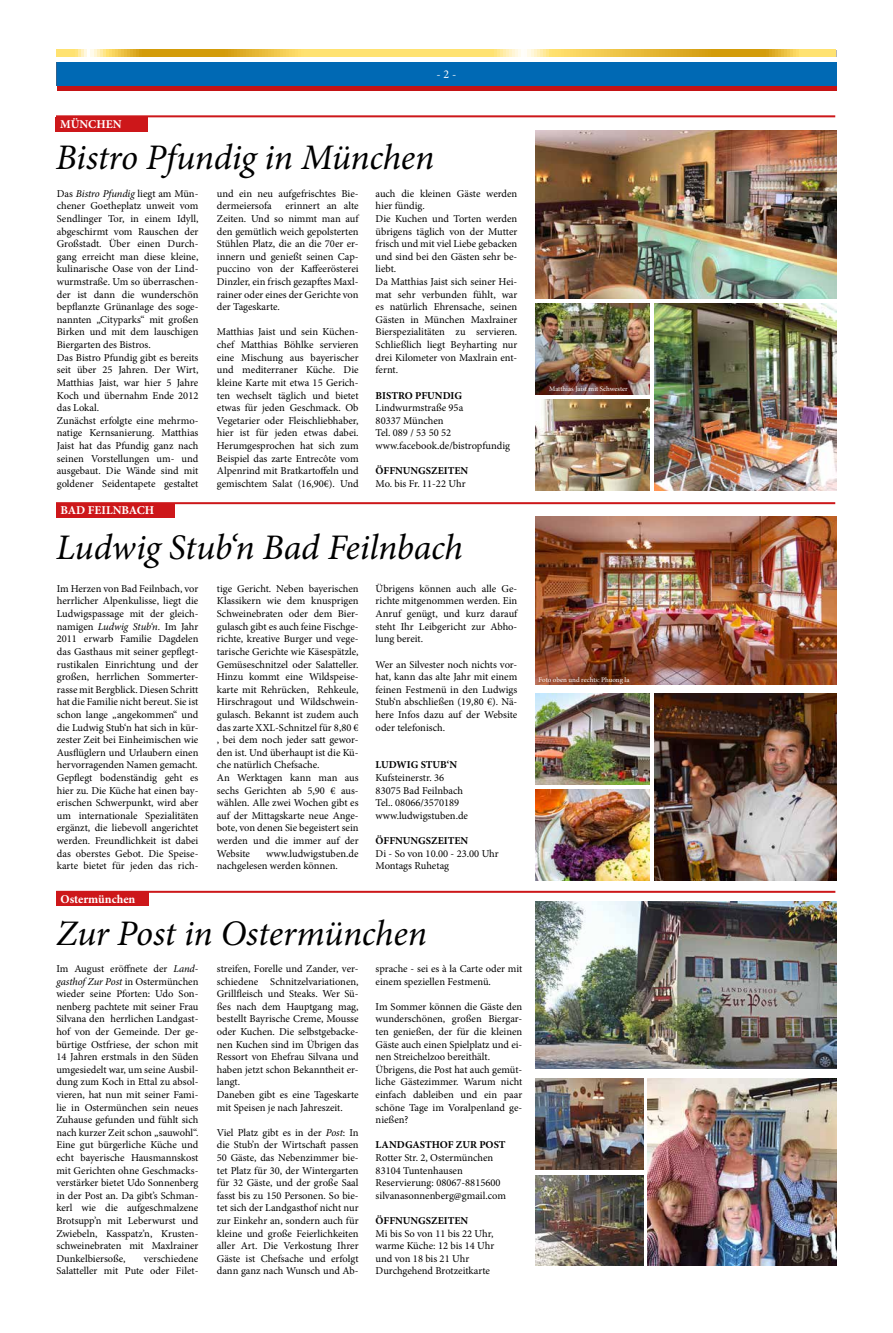
<style>
.page{position:relative;width:893px;height:1333px;background:#fff}
.page>*{position:absolute;margin:0;border:0;box-sizing:border-box;transform-origin:0 0}
.t1{font:italic 36px "Minion Pro";letter-spacing:-.01em;color:#000}
.t2{font:700 12px "Minion Pro";color:#fff}
.t3{font:12px "Minion Pro";color:#fff}
.t4{font:10.5px/12.6px "Minion Pro";color:#000}
.t5{font:700 10.5px "Minion Pro";color:#000}
.t6{font:7px "Minion Pro";letter-spacing:-.005em;color:#fff}
.s1{font-style:italic}
</style>
<div class="page">
<svg style="left:57px;top:50px;width:779px;height:7px;background:#efc953"></svg>
<div style="left:57px;top:62px;width:779px;height:24px;background:#0069b4"></div>
<div style="left:57px;top:86px;width:779px;height:5px;background:#c51315"></div>
<hr style="left:56px;top:115px;width:779px;height:2px;background:#cd171a">
<hr style="left:56px;top:502px;width:779px;height:2px;background:#cd171a">
<div style="left:56px;top:117px;width:92px;height:14px;background:#cd171a"></div>
<div style="left:56px;top:503px;width:118px;height:14px;background:#cd171a"></div>
<hr style="left:56px;top:890px;width:779px;height:2px;background:#cd171a">
<div style="left:56px;top:891px;width:93px;height:15px;background:#cd171a"></div>
<img style="left:535px;top:516px;width:301px;height:168px">
<img style="left:655px;top:693px;width:181px;height:187px">
<img style="left:535px;top:693px;width:114px;height:91px">
<img style="left:535px;top:789px;width:114px;height:91px">
<img style="left:535px;top:130px;width:301px;height:168px">
<img style="left:655px;top:303px;width:181px;height:187px">
<img style="left:535px;top:303px;width:114px;height:91px">
<img style="left:535px;top:399px;width:114px;height:91px">
<img style="left:535px;top:901px;width:301px;height:167px">
<img style="left:648px;top:1078px;width:188px;height:187px">
<img style="left:535px;top:1078px;width:109px;height:91px">
<img style="left:535px;top:1175px;width:109px;height:90px">
<p class="t2" style="left:60px;top:115px;width:63px">MÜNCHEN</p>
<p class="t3" style="left:437px;top:66px;width:21px">- 2 -</p>
<h1 class="t1" style="left:56px;top:133px;width:380px">Bistro Pfundig in München</h1>
<p class="t4" style="left:57px;top:187px;width:143px">Das <span class="s1">Bistro Pfundig</span> liegt am Mün&shy;chener Goetheplatz unweit vom<br>Sendlinger Tor, in einem Idyll, abgeschirmt vom Rauschen der<br>Großstadt. Über einen Durch&shy;gang erreicht man diese kleine, kulinarische Oase von der Lind&shy;wurmstraße. Um so überraschen&shy;der ist dann die wunderschön bepflanzte Grünanlage des soge&shy;nannten „Cityparks“ mit großen<br>Birken und mit dem lauschigen<br>Biergarten des Bistros.<br>Das Bistro Pfundig gibt es bereits seit über 25 Jahren. Der Wirt,<br>Matthias Jaist, war hier 5 Jahre<br>Koch und übernahm Ende 2012 das Lokal.<br>Zunächst erfolgte eine mehrmo&shy;natige Kernsanierung. Matthias<br>Jaist hat das Pfundig ganz nach seinen Vorstellungen um- und ausgebaut. Die Wände sind mit goldener Seidentapete gestaltet</p>
<p class="t4" style="left:217px;top:187px;width:143px">und ein neu aufgefrischtes Bie&shy;dermeiersofa</p>
<p class="t4" style="left:217px;top:200px;width:143px;text-align:justify;text-indent:69px">erinnert an alte Zeiten. Und so nimmt man auf den gemütlich weich gepolsterten Stühlen Platz, die an die 70er er&shy;innern und genießt seinen Cap&shy;puccino von der Kaffeerösterei Dinzler, ein frisch gezapftes Maxl&shy;rainer oder eines der Gerichte von der Tageskarte.</p>
<p class="t4" style="left:217px;top:326px;width:143px;text-align:justify">Matthias Jaist und sein Küchen&shy;chef Matthias Böhlke servieren eine Mischung aus bayerischer und mediterraner Küche. Die kleine Karte mit etwa 15 Gerich&shy;ten wechselt täglich und bietet etwas für jeden Geschmack. Ob Vegetarier oder Fleischliebhaber, hier ist für jeden etwas dabei.<br>Herumgesprochen hat sich zum Beispiel das zarte Entrecôte vom Alpenrind mit Bratkartoffeln und gemischtem Salat (16,90€). Und</p>
<p class="t2" style="left:61px;top:501px;width:95px">BAD FEILNBACH</p>
<p class="t4" style="left:376px;top:187px;width:143px">auch die kleinen Gäste werden hier fündig.<br>Die Kuchen und Torten werden übrigens täglich von der Mutter frisch und mit viel Liebe gebacken und sind bei den Gästen sehr be&shy;liebt.<br>Da Matthias Jaist sich seiner Hei&shy;mat sehr verbunden fühlt, war es natürlich Ehrensache, seinen<br>Gästen in München Maxlrainer<br>Bierspezialitäten zu servieren.<br>Schließlich liegt Beyharting nur drei Kilometer von Maxlrain ent&shy;fernt.</p>
<p class="t5" style="left:376px;top:388px;width:88px">BISTRO PFUNDIG</p>
<p class="t4" style="left:376px;top:401px;width:136px">Lindwurmstraße 95a<br>80337 München<br>Tel. 089 / 53 50 52 www.facebook.de/bistropfundig</p>
<p class="t5" style="left:376px;top:463px;width:94px">ÖFFNUNGSZEITEN</p>
<p class="t4" style="left:376px;top:477px;width:91px">Mo. bis Fr. 11-22 Uhr</p>
<h1 class="t1" style="left:56px;top:523px;width:408px">Ludwig Stub‘n Bad Feilnbach</h1>
<p class="t4" style="left:57px;top:582px;width:143px;text-align:justify">Im Herzen von Bad Feilnbach, vor herrlicher Alpenkulisse, liegt die Ludwigspassage mit der gleich&shy;namigen <span class="s1">Ludwig Stub‘n</span>. Im Jahr 2011 erwarb Familie Dagdelen das Gasthaus mit seiner gepflegt&shy;rustikalen Einrichtung und der großen, herrlichen Sommerter&shy;rasse mit Bergblick. Diesen Schritt hat die Familie nicht bereut. Sie ist schon lange „angekommen“ und die Ludwig Stub‘n hat sich in kür&shy;zester Zeit bei Einheimischen wie Ausflüglern und Urlaubern einen hervorragenden Namen gemacht.<br>Gepflegt bodenständig geht es hier zu. Die Küche hat einen bay&shy;erischen Schwerpunkt, wird aber um internationale Spezialitäten ergänzt, die liebevoll angerichtet werden. Freundlichkeit ist dabei das oberstes Gebot. Die Speise&shy;karte bietet für jeden das rich-</p>
<p class="t4" style="left:217px;top:582px;width:143px">tige Gericht. Neben bayerischen<br>Klassikern wie dem knusprigen<br>Schweinebraten oder dem Bier&shy;gulasch gibt es auch feine Fischge&shy;richte, kreative Burger und vege&shy;tarische Gerichte wie Käsespätzle,<br>Gemüseschnitzel oder Salatteller.<br>Hinzu kommt eine Wildspeise&shy;karte mit Rehrücken, Rehkeule,<br>Hirschragout und Wildschwein&shy;gulasch. Bekannt ist zudem auch das zarte XXL-Schnitzel für 8,80 € , bei dem noch jeder satt gewor&shy;den ist. Und überhaupt ist die Kü&shy;che natürlich Chefsache.<br>An Werktagen kann man aus sechs Gerichten ab 5,90 € aus&shy;wählen. Alle zwei Wochen gibt es auf der Mittagskarte neue Ange&shy;bote, von denen Sie begeistert sein werden und die immer auf der<br>Website</p>
<p class="t4" style="left:217px;top:847px;width:143px;text-indent:49px">www.ludwigstuben.de nachgelesen werden können.</p>
<p class="t2" style="left:61px;top:890px;width:76px">Ostermünchen</p>
<p class="t4" style="left:376px;top:582px;width:143px;text-align:justify">Übrigens können auch alle Ge&shy;richte mitgenommen werden. Ein Anruf genügt, und kurz darauf steht Ihr Leibgericht zur Abho&shy;lung bereit.</p>
<p class="t4" style="left:376px;top:658px;width:143px;text-align:justify">Wer an Silvester noch nichts vor&shy;hat, kann das alte Jahr mit einem feinen Festmenü in den Ludwigs Stub‘n abschließen (19,80 €). Nä&shy;here Infos dazu auf der Website oder telefonisch.</p>
<p class="t5" style="left:376px;top:757px;width:83px">LUDWIG STUB‘N</p>
<p class="t4" style="left:376px;top:771px;width:94px">Kufsteinerstr. 36<br>83075 Bad Feilnbach<br>Tel.. 08066/3570189 www.ludwigstuben.de</p>
<p class="t5" style="left:376px;top:833px;width:94px">ÖFFNUNGSZEITEN</p>
<p class="t4" style="left:376px;top:847px;width:125px">Di - So von 10.00 - 23.00 Uhr<br>Montags Ruhetag</p>
<h1 class="t1" style="left:56px;top:908px;width:372px">Zur Post in Ostermünchen</h1>
<p class="t4" style="left:56px;top:962px;width:144px;text-align:justify">Im August eröffnete der <span class="s1">Land&shy;gasthof Zur Post</span> in Ostermünchen wieder seine Pforten: Udo Son&shy;nenberg pachtete mit seiner Frau Silvana den herrlichen Landgast&shy;hof von der Gemeinde. Der ge&shy;bürtige Ostfriese, der schon mit 14 Jahren erstmals in den Süden umgesiedelt war, um seine Ausbil&shy;dung zum Koch in Ettal zu absol&shy;vieren, hat nun mit seiner Fami&shy;lie in Ostermünchen sein neues Zuhause gefunden und fühlt sich nach kurzer Zeit schon „sauwohl“.<br>Eine gut bürgerliche Küche und echt bayerische Hausmannskost mit Gerichten ohne Geschmacks&shy;verstärker bietet Udo Sonnenberg in der Post an. Da gibt’s Schman&shy;kerl wie die aufgeschmalzene Brotsupp’n mit Leberwurst und Zwiebeln, Kasspatz’n, Krusten&shy;schweinebraten mit Maxlrainer Dunkelbiersoße,</p>
<p class="t4" style="left:56px;top:1252px;width:144px;text-align:right">verschiedene<br>Salatteller mit Pute oder Filet-</p>
<p class="t4" style="left:217px;top:962px;width:143px">streifen, Forelle und Zander, ver&shy;schiedene Schnitzelvariationen,<br>Grillfleisch und Steaks. Wer Sü&shy;ßes nach dem Hauptgang mag, bestellt Bayrische Creme, Mousse oder Kuchen. Die selbstgebacke&shy;nen Kuchen sind im Übrigen das<br>Ressort von Ehefrau Silvana und haben jetzt schon Bekanntheit er&shy;langt.<br>Daneben gibt es eine Tageskarte mit Speisen je nach Jahreszeit.</p>
<p class="t4" style="left:217px;top:1126px;width:143px;text-align:justify">Viel Platz gibt es in der <span class="s1">Post</span>: In die Stub’n der Wirtschaft passen 50 Gäste, das Nebenzimmer bie&shy;tet Platz für 30, der Wintergarten für 32 Gäste, und der große Saal fasst bis zu 150 Personen. So bie&shy;tet sich der Landgasthof nicht nur zur Einkehr an, sondern auch für kleine und große Feierlichkeiten aller Art. Die Verkostung Ihrer Gäste ist Chefsache und erfolgt dann ganz nach Wunsch und Ab-</p>
<p class="t4" style="left:376px;top:962px;width:148px">sprache - sei es à la Carte oder mit einem speziellen Festmenü.</p>
<p class="t4" style="left:376px;top:1000px;width:148px">Im Sommer können die Gäste den wunderschönen, großen Biergar&shy;ten genießen, der für die kleinen<br>Gäste auch einen Spielplatz und ei&shy;nen Streichelzoo bereithält.<br>Übrigens, die Post hat auch gemüt&shy;liche Gästezimmer. Warum nicht einfach dableiben und ein paar schöne Tage im Voralpenland ge&shy;nießen?</p>
<p class="t5" style="left:376px;top:1137px;width:131px">LANDGASTHOF ZUR POST</p>
<p class="t4" style="left:376px;top:1151px;width:132px">Rotter Str. 2, Ostermünchen<br>83104 Tuntenhausen<br>Reservierung: 08067-8815600 silvanasonnenberg@gmail.com</p>
<p class="t5" style="left:376px;top:1213px;width:94px">ÖFFNUNGSZEITEN</p>
<p class="t4" style="left:376px;top:1226px;width:120px">Mi bis So von 11 bis 22 Uhr, warme Küche: 12 bis 14 Uhr und von 18 bis 21 Uhr<br>Durchgehend Brotzeitkarte</p>
<p class="t6" style="left:549px;top:384px;width:80px">Matthias Jaist mit Schwester</p>
<p class="t6" style="left:539px;top:674px;width:92px">Foto oben und rechts: Phuong la</p>
</div>
